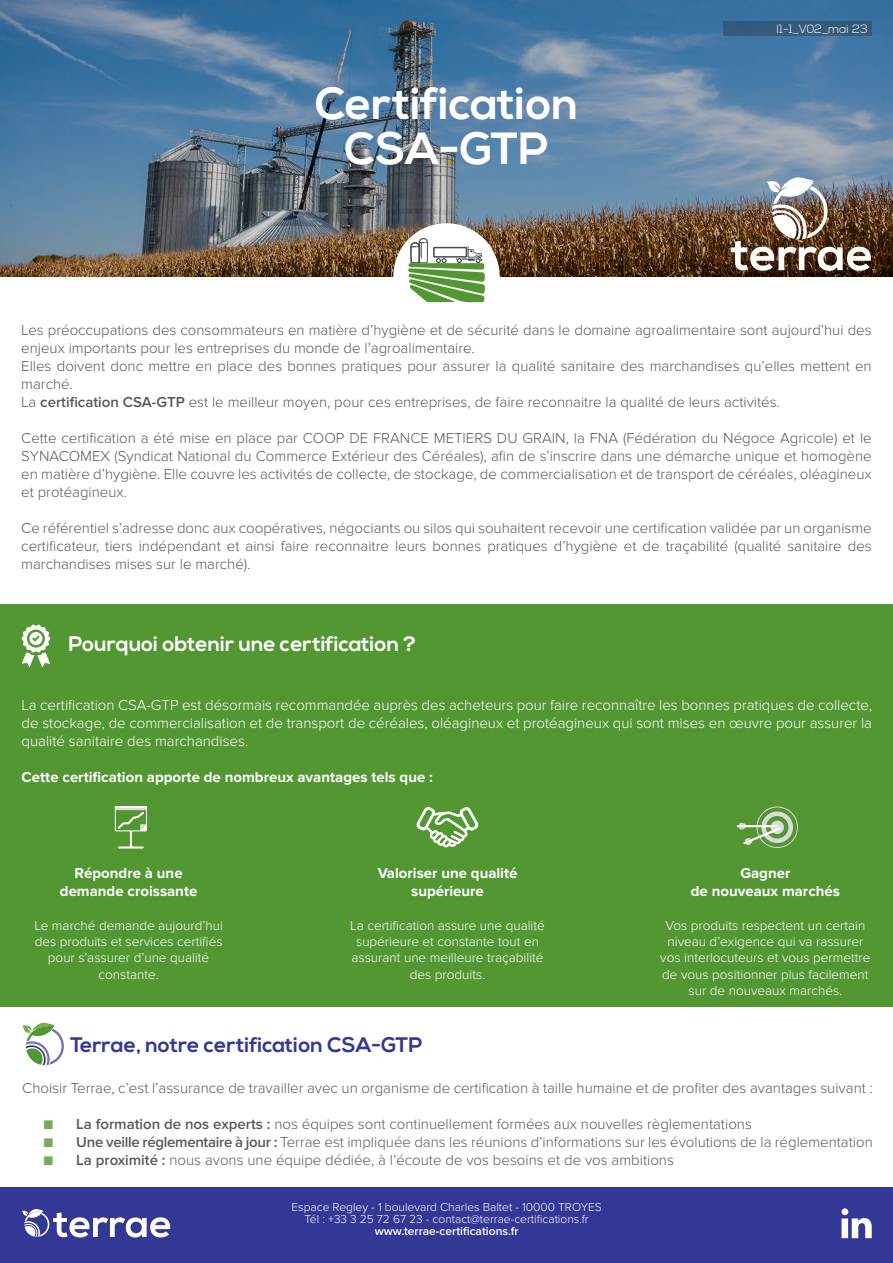
<style>
.page{position:relative;width:893px;height:1263px;background:#fff}
.page>*{position:absolute;margin:0;border:0;box-sizing:border-box;transform-origin:0 0}
.t1{font:700 45px "Nexa";color:#fff}
.t2{font:700 21px "Nexa";color:#fff}
.t3{font:700 21px "Nexa";color:#333894}
.t4{font:300 15px/18px "Proxima Nova";color:#57585a}
.t5{font:300 15px/18px "Proxima Nova";color:#fff;text-align:justify}
.t6{font:700 15px/18px "Proxima Nova";color:#fff;text-align:center}
.t7{font:300 13.5px/16.2px "Proxima Nova";color:#fff;text-align:center}
.t8{font:300 12px "Proxima Nova";color:#fff}
.t9{font:600 12px "Proxima Nova";color:#fff}
.t10{font:300 12px "Nexa";color:#fff}
.s1{font-weight:600}
.s2{color:#72ac53}
</style>
<div class="page">
<img style="left:0;top:0;width:893px;height:276px">
<div style="left:393px;top:223px;width:107px;height:107px;background:#fff;border-radius:50%"></div>
<img style="left:731px;top:177px;width:141px;height:94px">
<svg style="left:408px;top:238px;width:77px;height:64px"></svg>
<div style="left:0;top:604px;width:893px;height:402px;background:#539733"></div>
<svg style="left:22px;top:624px;width:28px;height:43px"></svg>
<svg style="left:22px;top:1023px;width:42px;height:42px"></svg>
<div style="left:723px;top:21px;width:149px;height:15px;background:#33597b"></div>
<div style="left:757px;top:807px;width:41px;height:41px;border:1px solid #dadada;border-radius:50%"></div>
<hr style="left:737px;top:825px;width:40px;height:2px;background:#fff">
<svg style="left:739px;top:811px;width:54px;height:34px"></svg>
<svg style="left:416px;top:807px;width:62px;height:41px"></svg>
<svg style="left:115px;top:806px;width:32px;height:42px"></svg>
<div style="left:0;top:1188px;width:893px;height:75px;background:#333795"></div>
<svg style="left:22px;top:1209px;width:149px;height:28px"></svg>
<svg style="left:841px;top:1208px;width:31px;height:30px"></svg>
<p class="t1" style="left:315px;top:77px;width:265px">Certification</p>
<p class="t1" style="left:344px;top:122px;width:206px">CSA-GTP</p>
<p class="t10" style="left:777px;top:22px;width:93px">I1-1_V02_mai 23</p>
<p class="t4" style="left:21px;top:321px;width:852px">Les préoccupations des consommateurs en matière d’hygiène et de sécurité dans le domaine agroalimentaire sont aujourd’hui des enjeux importants pour les entreprises du monde de l’agroalimentaire.</p>
<p class="t4" style="left:21px;top:357px;width:852px">Elles doivent donc mettre en place des bonnes pratiques pour assurer la qualité sanitaire des marchandises qu’elles mettent en marché.</p>
<p class="t4" style="left:21px;top:393px;width:760px">La <span class="s1">certification CSA-GTP</span> est le meilleur moyen, pour ces entreprises, de faire reconnaitre la qualité de leurs activités.</p>
<p class="t4" style="left:21px;top:429px;width:852px;text-align:justify">Cette certification a été mise en place par COOP DE FRANCE METIERS DU GRAIN, la FNA (Fédération du Négoce Agricole) et le SYNACOMEX (Syndicat National du Commerce Extérieur des Céréales), afin de s’inscrire dans une démarche unique et homogène en matière d’hygiène. Elle couvre les activités de collecte, de stockage, de commercialisation et de transport de céréales, oléagineux et protéagineux.</p>
<p class="t4" style="left:21px;top:519px;width:852px;text-align:justify">Ce référentiel s’adresse donc aux coopératives, négociants ou silos qui souhaitent recevoir une certification validée par un organisme certificateur, tiers indépendant et ainsi faire reconnaitre leurs bonnes pratiques d’hygiène et de traçabilité (qualité sanitaire des marchandises mises sur le marché).</p>
<p class="t2" style="left:68px;top:631px;width:349px">Pourquoi obtenir une certification ?</p>
<p class="t5" style="left:22px;top:696px;width:852px">La certification CSA-GTP est désormais recommandée auprès des acheteurs pour faire reconnaître les bonnes pratiques de collecte, de stockage, de commercialisation et de transport de céréales, oléagineux et protéagineux qui sont mises en œuvre pour assurer la qualité sanitaire des marchandises.</p>
<p class="t6" style="left:22px;top:768px;width:413px">Cette certification apporte de nombreux avantages tels que :</p>
<p class="t6" style="left:75px;top:864px;width:110px">Répondre à une</p>
<p class="t6" style="left:60px;top:882px;width:139px">demande croissante</p>
<p class="t7" style="left:34px;top:918px;width:190px">Le marché demande aujourd’hui des produits et services certifiés pour s’assurer d’une qualité constante.</p>
<p class="t6" style="left:378px;top:864px;width:141px">Valoriser une qualité supérieure</p>
<p class="t7" style="left:350px;top:918px;width:196px">La certification assure une qualité supérieure et constante tout en assurant une meilleure traçabilité des produits.</p>
<p class="t3" style="left:70px;top:1032px;width:354px">Terrae, notre certification CSA-GTP</p>
<p class="t6" style="left:740px;top:864px;width:52px">Gagner</p>
<p class="t6" style="left:691px;top:882px;width:151px">de nouveaux marchés</p>
<p class="t7" style="left:660px;top:918px;width:212px">Vos produits respectent un certain niveau d’exigence qui va rassurer vos interlocuteurs et vous permettre de vous positionner plus facilement sur de nouveaux marchés.</p>
<p class="t4" style="left:22px;top:1079px;width:852px">Choisir Terrae, c’est l’assurance de travailler avec un organisme de certification à taille humaine et de profiter des avantages suivant :</p>
<p class="t4" style="left:44px;top:1115px;width:710px"><span class="s2">■</span> <span class="s1">La formation de nos experts :</span> nos équipes sont continuellement formées aux nouvelles règlementations</p>
<p class="t4" style="left:44px;top:1133px;width:831px"><span class="s2">■</span> <span class="s1">Une veille réglementaire à jour :</span> Terrae est impliquée dans les réunions d’informations sur les évolutions de la réglementation</p>
<p class="t4" style="left:44px;top:1151px;width:632px"><span class="s2">■</span> <span class="s1">La proximité :</span> nous avons une équipe dédiée, à l’écoute de vos besoins et de vos ambitions</p>
<p class="t8" style="left:291px;top:1200px;width:312px">Espace Regley - 1 boulevard Charles Baltet - 10000 TROYES</p>
<p class="t8" style="left:305px;top:1212px;width:286px">Tél : +33 3 25 72 67 23 - contact@terrae-certifications.fr</p>
<p class="t9" style="left:375px;top:1224px;width:145px">www.terrae-certifications.fr</p>
</div>
